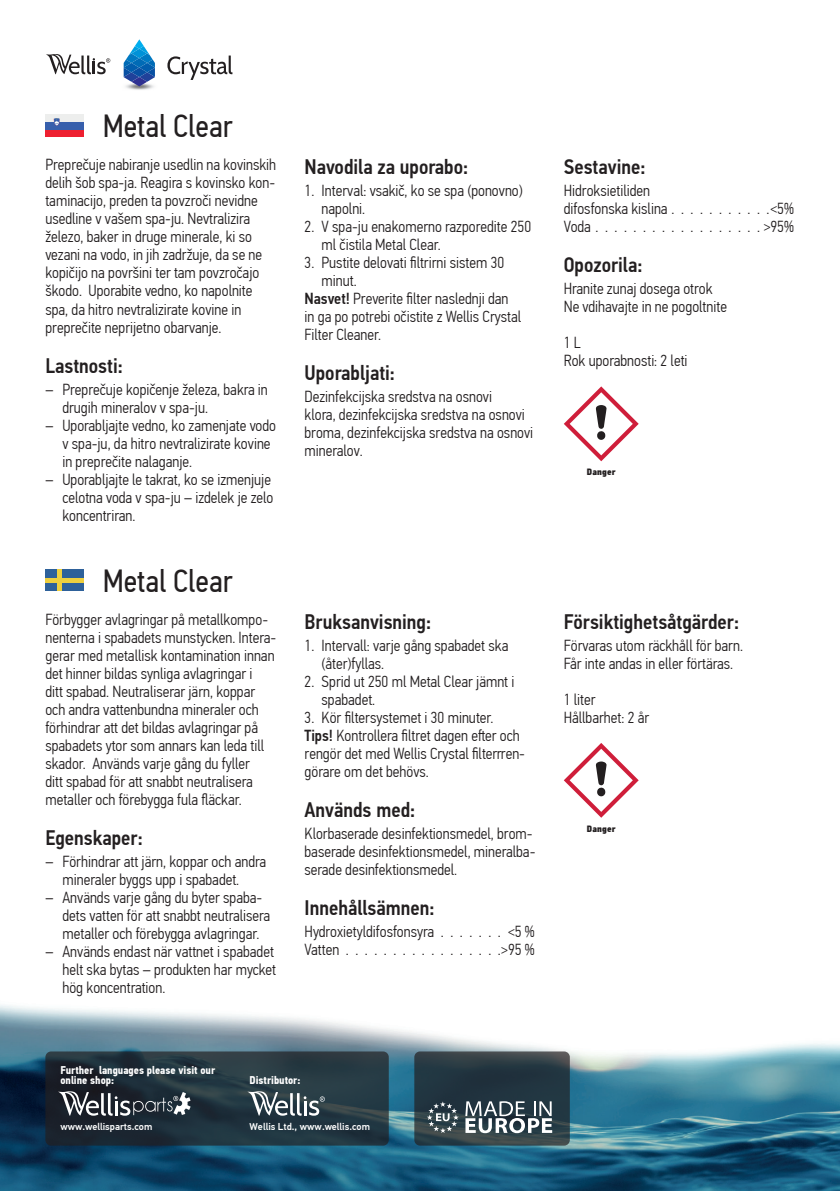
<style>
.page{position:relative;width:840px;height:1191px;background:#fff}
.page>*{position:absolute;margin:0;border:0;box-sizing:border-box;transform-origin:0 0}
.kenyer_all{font:32px "PF Din Text Cond Pro";color:#231f20}
._00_alcím_v2{font:500 21px "PF Din Text Cond Pro";color:#231f20}
.kenyer_all-2{font:300 16px/18px "PF Din Text Cond Pro";color:#231f20}
.kenyer_all-3{font:700 11.2px/10px "PF Din Text Cond Pro";color:#fff}
.kenyer_all-4{font:500 10px "PF Din Text Pro";color:#fff}
._02_text{font:9.2px "PF Din Text Cond Pro X Black";letter-spacing:.02em;color:#231f20}
.s1{font-weight:500}
</style>
<div class="page">
<img style="left:0;top:66px;width:839px;height:1125px">
<img style="left:121px;top:82px;width:36px;height:9px">
<svg style="left:124px;top:39px;width:31px;height:47px"></svg>
<svg style="left:46px;top:54px;width:64px;height:20px"></svg>
<svg style="left:167px;top:56px;width:65px;height:24px"></svg>
<svg style="left:45px;top:1051px;width:343px;height:94px;background:#23333d"></svg>
<svg style="left:58px;top:1091px;width:132px;height:24px"></svg>
<svg style="left:247px;top:1091px;width:77px;height:24px"></svg>
<svg style="left:414px;top:1051px;width:155px;height:94px;background:#2b3c45"></svg>
<svg style="left:465px;top:1101px;width:87px;height:32px"></svg>
<svg style="left:426px;top:1101px;width:32px;height:32px"></svg>
<svg style="left:563px;top:386px;width:75px;height:75px"></svg>
<svg style="left:563px;top:743px;width:75px;height:74px"></svg>
<div style="left:45px;top:114px;width:39px;height:23px;background:#edeeed"></div>
<div style="left:45px;top:130px;width:39px;height:7px;background:#ee2030"></div>
<div style="left:45px;top:122px;width:39px;height:8px;background:#375fac"></div>
<svg style="left:54px;top:118px;width:6px;height:8px"></svg>
<div style="left:45px;top:569px;width:39px;height:22px;background:#2e619a"></div>
<hr style="left:57px;top:569px;width:4px;height:22px;background:#eecf3e">
<hr style="left:45px;top:578px;width:39px;height:4px;background:#eecf3e">
<p class="kenyer_all" style="left:103px;top:107px;width:131px">Metal Clear</p>
<p class="kenyer_all-2" style="left:45px;top:156px;width:232px">Preprečuje nabiranje usedlin na kovinskih delih šob spa-ja. Reagira s kovinsko kon&shy;taminacijo, preden ta povzroči nevidne usedline v vašem spa-ju. Nevtralizira železo, baker in druge minerale, ki so vezani na vodo, in jih zadržuje, da se ne kopičijo na površini ter tam povzročajo škodo. Uporabite vedno, ko napolnite spa, da hitro nevtralizirate kovine in preprečite neprijetno obarvanje.</p>
<p class="_00_alcím_v2" style="left:45px;top:353px;width:79px">Lastnosti:</p>
<p class="kenyer_all-2" style="left:62px;top:380px;width:207px;text-indent:-17px">– Preprečuje kopičenje železa, bakra in drugih mineralov v spa-ju.</p>
<p class="kenyer_all-2" style="left:62px;top:416px;width:215px;text-indent:-17px">– Uporabljajte vedno, ko zamenjate vodo v spa-ju, da hitro nevtralizirate kovine in preprečite nalaganje.</p>
<p class="kenyer_all-2" style="left:62px;top:470px;width:212px;text-indent:-17px">– Uporabljajte le takrat, ko se izmenjuje celotna voda v spa-ju – izdelek je zelo koncentriran.</p>
<p class="kenyer_all" style="left:103px;top:562px;width:131px">Metal Clear</p>
<p class="kenyer_all-2" style="left:45px;top:610px;width:232px">Förbygger avlagringar på metallkompo&shy;nenterna i spabadets munstycken. Intera&shy;gerar med metallisk kontamination innan det hinner bildas synliga avlagringar i<br>ditt spabad. Neutraliserar järn, koppar och andra vattenbundna mineraler och förhindrar att det bildas avlagringar på spabadets ytor som annars kan leda till skador. Används varje gång du fyller<br>ditt spabad för att snabbt neutralisera metaller och förebygga fula fläckar.</p>
<p class="_00_alcím_v2" style="left:45px;top:825px;width:99px">Egenskaper:</p>
<p class="kenyer_all-2" style="left:62px;top:852px;width:205px;text-indent:-17px">– Förhindrar att järn, koppar och andra mineraler byggs upp i spabadet.</p>
<p class="kenyer_all-2" style="left:62px;top:888px;width:209px;text-indent:-17px">– Används varje gång du byter spaba&shy;dets vatten för att snabbt neutralisera metaller och förebygga avlagringar.</p>
<p class="kenyer_all-2" style="left:62px;top:942px;width:215px;text-indent:-17px">– Används endast när vattnet i spabadet helt ska bytas – produkten har mycket hög koncentration.</p>
<p class="_00_alcím_v2" style="left:304px;top:154px;width:165px">Navodila za uporabo:</p>
<p class="kenyer_all-2" style="left:321px;top:182px;width:202px;text-indent:-17px">1. Interval: vsakič, ko se spa (ponovno) napolni.</p>
<p class="kenyer_all-2" style="left:321px;top:218px;width:211px;text-indent:-17px">2. V spa-ju enakomerno razporedite 250 ml čistila Metal Clear.</p>
<p class="kenyer_all-2" style="left:321px;top:254px;width:184px;text-indent:-17px">3. Pustite delovati filtrirni sistem 30 minut.</p>
<p class="kenyer_all-2" style="left:304px;top:290px;width:218px"><span class="s1">Nasvet!</span> Preverite filter naslednji dan in ga po potrebi očistite z Wellis Crystal<br>Filter Cleaner.</p>
<p class="_00_alcím_v2" style="left:304px;top:360px;width:92px">Uporabljati:</p>
<p class="kenyer_all-2" style="left:304px;top:388px;width:230px">Dezinfekcijska sredstva na osnovi<br>klora, dezinfekcijska sredstva na osnovi broma, dezinfekcijska sredstva na osnovi mineralov.</p>
<p class="_00_alcím_v2" style="left:304px;top:609px;width:128px">Bruksanvisning:</p>
<p class="kenyer_all-2" style="left:321px;top:636px;width:188px;text-indent:-17px">1. Intervall: varje gång spabadet ska (åter)fyllas.</p>
<p class="kenyer_all-2" style="left:321px;top:672px;width:194px;text-indent:-17px">2. Sprid ut 250 ml Metal Clear jämnt i spabadet.</p>
<p class="kenyer_all-2" style="left:304px;top:708px;width:190px">3. Kör filtersystemet i 30 minuter.</p>
<p class="kenyer_all-2" style="left:304px;top:726px;width:222px"><span class="s1">Tips!</span> Kontrollera filtret dagen efter och rengör det med Wellis Crystal filterrren&shy;görare om det behövs.</p>
<p class="_00_alcím_v2" style="left:304px;top:797px;width:112px">Används med:</p>
<p class="kenyer_all-2" style="left:304px;top:824px;width:232px">Klorbaserade desinfektionsmedel, brom&shy;baserade desinfektionsmedel, mineralba&shy;serade desinfektionsmedel.</p>
<p class="_00_alcím_v2" style="left:304px;top:895px;width:131px">Innehållsämnen:</p>
<p class="kenyer_all-2" style="left:304px;top:922px;width:134px">Hydroxietyldifosfonsyra ........</p>
<p class="kenyer_all-2" style="left:507px;top:922px;width:28px">&lt;5 %</p>
<p class="kenyer_all-2" style="left:501px;top:940px;width:35px">&gt;95 %</p>
<p class="kenyer_all-3" style="left:60px;top:1065px;width:156px">Further languages please visit our online shop:</p>
<p class="kenyer_all-4" style="left:60px;top:1120px;width:93px">www.wellisparts.com</p>
<p class="kenyer_all-3" style="left:249px;top:1075px;width:52px">Distributor:</p>
<p class="kenyer_all-4" style="left:249px;top:1120px;width:122px">Wellis Ltd., www.wellis.com</p>
<p class="_00_alcím_v2" style="left:563px;top:154px;width:83px">Sestavine:</p>
<p class="kenyer_all-2" style="left:563px;top:182px;width:108px">Hidroksietiliden difosfonska kislina ...........</p>
<p class="kenyer_all-2" style="left:770px;top:200px;width:25px">&lt;5%</p>
<p class="kenyer_all-2" style="left:763px;top:218px;width:32px">&gt;95%</p>
<p class="_00_alcím_v2" style="left:563px;top:252px;width:80px">Opozorila:</p>
<p class="kenyer_all-2" style="left:563px;top:280px;width:150px">Hranite zunaj dosega otrok</p>
<p class="kenyer_all-2" style="left:563px;top:298px;width:165px">Ne vdihavajte in ne pogoltnite</p>
<p class="kenyer_all-2" style="left:563px;top:334px;width:19px">1 L</p>
<p class="kenyer_all-2" style="left:563px;top:352px;width:125px">Rok uporabnosti: 2 leti</p>
<p class="_02_text" style="left:586px;top:466px;width:30px">Danger</p>
<p class="_00_alcím_v2" style="left:563px;top:609px;width:177px">Försiktighetsåtgärder:</p>
<p class="kenyer_all-2" style="left:563px;top:636px;width:180px">Förvaras utom räckhåll för barn.</p>
<p class="kenyer_all-2" style="left:563px;top:654px;width:171px">Får inte andas in eller förtäras.</p>
<p class="kenyer_all-2" style="left:563px;top:690px;width:33px">1 liter</p>
<p class="kenyer_all-2" style="left:563px;top:708px;width:87px">Hållbarhet: 2 år</p>
<p class="_02_text" style="left:586px;top:822px;width:30px">Danger</p>
</div>
